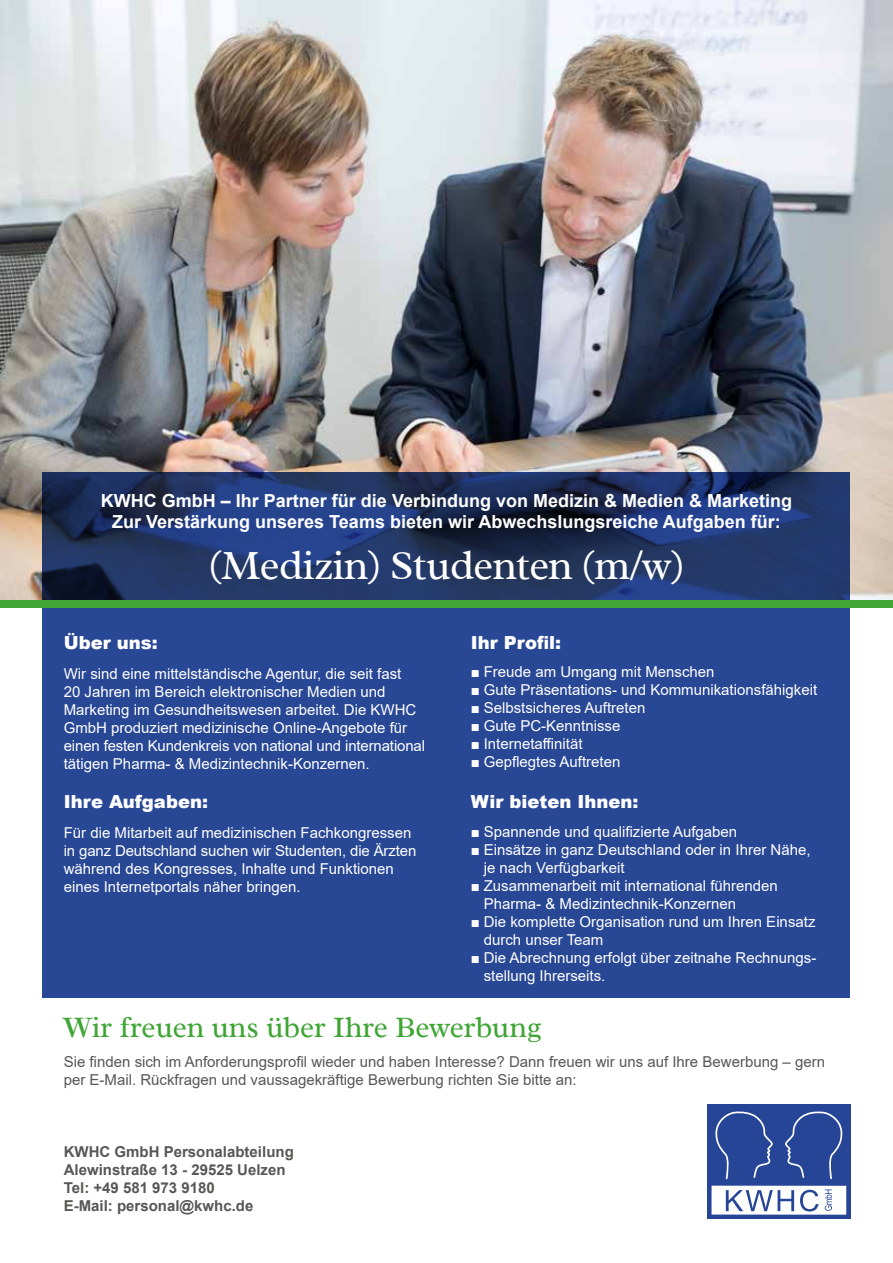
<style>
.page{position:relative;width:893px;height:1263px;background:#fff}
.page>*{position:absolute;margin:0;border:0;box-sizing:border-box;transform-origin:0 0}
.t1{font:42px "Radley";letter-spacing:-.02em;color:#fff}
.t2{font:30px "Radley";color:#3fa535}
.t3{font:700 18px/21.6px "Arial";color:#fff;text-align:center}
.t4{font:900 18px "Arial";color:#fff}
.t5{font:15px/18px "Arial";color:#fff}
.t6{font:15px/18px "Arial";color:#575756}
.t7{font:700 15px/18px "Arial";color:#575756}
</style>
<div class="page">
<img style="left:0;top:0;width:893px;height:600px">
<div style="left:43px;top:608px;width:807px;height:389px;background:#284795"></div>
<svg style="left:43px;top:472px;width:807px;height:128px;background:#1f3364"></svg>
<div style="left:707px;top:1104px;width:143px;height:115px;background:#274596"></div>
<div style="left:711px;top:1186px;width:135px;height:29px;background:#fff"></div>
<svg style="left:715px;top:1111px;width:58px;height:68px"></svg>
<svg style="left:785px;top:1111px;width:58px;height:68px"></svg>
<svg style="left:726px;top:1190px;width:68px;height:21px"></svg>
<svg style="left:800px;top:1190px;width:19px;height:21px"></svg>
<svg style="left:825px;top:1189px;width:7px;height:22px"></svg>
<div style="left:0;top:600px;width:893px;height:8px;background:#3fa535"></div>
<p class="t3" style="left:101px;top:490px;width:693px">KWHC GmbH ‒ Ihr Partner für die Verbindung von Medizin &amp; Medien &amp; Marketing<br>Zur Verstärkung unseres Teams bieten wir Abwechslungsreiche Aufgaben für:</p>
<h1 class="t1" style="left:208px;top:538px;width:478px">(Medizin) Studenten (m/w)</h1>
<p class="t4" style="left:64px;top:629px;width:95px">Über uns:</p>
<p class="t5" style="left:64px;top:664px;width:363px">Wir sind eine mittelständische Agentur, die seit fast<br>20 Jahren im Bereich elektronischer Medien und Marketing im Gesundheitswesen arbeitet. Die KWHC GmbH produziert medizinische Online-Angebote für einen festen Kundenkreis von national und international tätigen Pharma- &amp; Medizintechnik-Konzernen.</p>
<p class="t4" style="left:64px;top:789px;width:146px">Ihre Aufgaben:</p>
<p class="t5" style="left:64px;top:824px;width:354px">Für die Mitarbeit auf medizinischen Fachkongressen in ganz Deutschland suchen wir Studenten, die Ärzten während des Kongresses, Inhalte und Funktionen eines Internetportals näher bringen.</p>
<p class="t4" style="left:471px;top:629px;width:92px">Ihr Profil:</p>
<p class="t5" style="left:471px;top:663px;width:245px">■ Freude am Umgang mit Menschen</p>
<p class="t5" style="left:471px;top:681px;width:348px">■ Gute Präsentations- und Kommunikationsfähigkeit</p>
<p class="t5" style="left:471px;top:699px;width:176px">■ Selbstsicheres Auftreten</p>
<p class="t5" style="left:471px;top:717px;width:151px">■ Gute PC-Kenntnisse</p>
<p class="t5" style="left:471px;top:735px;width:113px">■ Internetaffinität</p>
<p class="t5" style="left:471px;top:753px;width:151px">■ Gepflegtes Auftreten</p>
<p class="t4" style="left:471px;top:789px;width:169px">Wir bieten Ihnen:</p>
<p class="t5" style="left:471px;top:822px;width:268px">■ Spannende und qualifizierte Aufgaben</p>
<p class="t5" style="left:484px;top:840px;width:328px;text-indent:-13px">■ Einsätze in ganz Deutschland oder in Ihrer Nähe, je nach Verfügbarkeit</p>
<p class="t5" style="left:484px;top:876px;width:296px;text-indent:-13px">■ Zusammenarbeit mit international führenden<br>Pharma- &amp; Medizintechnik-Konzernen</p>
<p class="t5" style="left:484px;top:912px;width:333px;text-indent:-13px">■ Die komplette Organisation rund um Ihren Einsatz durch unser Team</p>
<p class="t5" style="left:484px;top:948px;width:334px;text-indent:-13px">■ Die Abrechnung erfolgt über zeitnahe Rechnungs&shy;stellung Ihrerseits.</p>
<h2 class="t2" style="left:64px;top:1008px;width:479px">Wir freuen uns über Ihre Bewerbung</h2>
<p class="t6" style="left:64px;top:1052px;width:763px">Sie finden sich im Anforderungsprofil wieder und haben Interesse? Dann freuen wir uns auf Ihre Bewerbung ‒ gern per E-Mail. Rückfragen und vaussagekräftige Bewerbung richten Sie bitte an:</p>
<p class="t7" style="left:64px;top:1142px;width:232px">KWHC GmbH Personalabteilung<br>Alewinstraße 13 - 29525 Uelzen<br>Tel: +49 581 973 9180<br>E-Mail: personal@kwhc.de</p>
</div>
